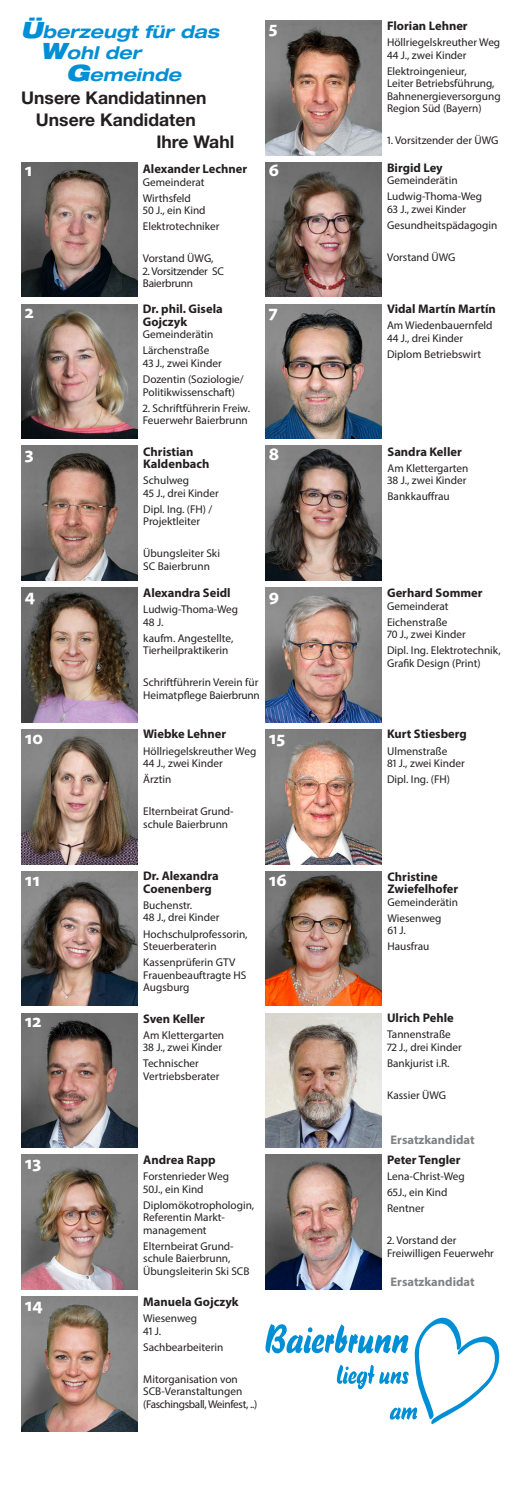
<style>
.page{position:relative;width:525px;height:1489px;background:#fff}
.page>*{position:absolute;margin:0;border:0;box-sizing:border-box;transform-origin:0 0}
.t1{font:700 18.75px "Myriad Pro";color:#fff}
.t2{font:700 17.5px "Helvetica Neue";color:#231f20}
.t3{font:italic 700 expanded 17.5px "Helvetica Neue";color:#008fd5}
.t4{font:700 12.5px/12.5px "Myriad Pro";color:#231f20}
.t5{font:700 12.5px "Myriad Pro";color:#808285}
.t6{font:11.25px/12.5px "Myriad Pro";color:#231f20}
.t7{font:11.25px/12.5px "Myriad Pro";letter-spacing:-.02em;color:#231f20}
.s1{font-weight:900;font-size:22.5px}
</style>
<div class="page">
<img style="left:265px;top:729px;width:116px;height:135px">
<img style="left:265px;top:587px;width:116px;height:135px">
<img style="left:265px;top:1013px;width:116px;height:134px">
<img style="left:21px;top:1296px;width:117px;height:135px">
<img style="left:21px;top:1154px;width:117px;height:135px">
<img style="left:21px;top:1013px;width:117px;height:134px">
<img style="left:21px;top:871px;width:117px;height:134px">
<img style="left:21px;top:729px;width:117px;height:135px">
<img style="left:265px;top:446px;width:116px;height:134px">
<img style="left:265px;top:304px;width:116px;height:134px">
<img style="left:265px;top:162px;width:116px;height:135px">
<img style="left:21px;top:587px;width:117px;height:135px">
<img style="left:21px;top:446px;width:117px;height:134px">
<img style="left:21px;top:304px;width:117px;height:134px">
<img style="left:21px;top:162px;width:117px;height:135px">
<svg style="left:265px;top:1317px;width:234px;height:107px"></svg>
<img style="left:265px;top:1154px;width:116px;height:135px">
<img style="left:265px;top:871px;width:116px;height:134px">
<img style="left:265px;top:21px;width:116px;height:134px">
<h2 class="t3" style="left:21px;top:21px;width:199px"><span class="s1">Ü</span>berzeugt für das</h2>
<h2 class="t3" style="left:40px;top:42px;width:102px"><span class="s1">W</span>ohl der</h2>
<h2 class="t3" style="left:66px;top:63px;width:116px"><span class="s1">G</span>emeinde</h2>
<h2 class="t2" style="left:21px;top:87px;width:187px">Unsere Kandidatinnen</h2>
<h2 class="t2" style="left:36px;top:109px;width:161px">Unsere Kandidaten</h2>
<h2 class="t2" style="left:156px;top:131px;width:79px">Ihre Wahl</h2>
<h1 class="t1" style="left:25px;top:158px;width:9px">1</h1>
<p class="t4" style="left:143px;top:162px;width:106px">Alexander Lechner</p>
<p class="t6" style="left:143px;top:174px;width:63px;line-height:16px">Gemeinderat<br>Wirthsfeld</p>
<p class="t6" style="left:143px;top:202px;width:78px;line-height:16px">50 J., ein Kind<br>Elektrotechniker</p>
<p class="t6" style="left:143px;top:252px;width:72px">Vorstand ÜWG,</p>
<p class="t7" style="left:143px;top:264px;width:82px">2. Vorsitzender SC<br>Baierbrunn</p>
<h1 class="t1" style="left:25px;top:299px;width:10px">2</h1>
<p class="t4" style="left:143px;top:302px;width:81px">Dr. phil. Gisela<br>Gojczyk</p>
<p class="t6" style="left:143px;top:326px;width:72px;line-height:16px">Gemeinderätin<br>Lärchenstraße</p>
<p class="t6" style="left:143px;top:355px;width:102px;line-height:16px">43 J., zwei Kinder<br>Dozentin (Soziologie/</p>
<p class="t6" style="left:143px;top:385px;width:94px">Politikwissenschaft)</p>
<p class="t6" style="left:143px;top:401px;width:109px">2. Schriftführerin Freiw.<br>Feuerwehr Baierbrunn</p>
<h1 class="t1" style="left:25px;top:441px;width:10px">3</h1>
<p class="t4" style="left:143px;top:444px;width:68px">Christian<br>Kaldenbach</p>
<p class="t6" style="left:143px;top:474px;width:77px">Schulweg<br>45 J., drei Kinder</p>
<p class="t6" style="left:143px;top:502px;width:71px">Dipl. Ing. (FH) /<br>Projektleiter</p>
<p class="t6" style="left:143px;top:547px;width:78px">Übungsleiter Ski<br>SC Baierbrunn</p>
<h1 class="t1" style="left:25px;top:583px;width:12px">4</h1>
<p class="t4" style="left:143px;top:586px;width:89px">Alexandra Seidl</p>
<p class="t6" style="left:143px;top:603px;width:96px">Ludwig-Thoma-Weg<br>48 J.</p>
<p class="t6" style="left:143px;top:631px;width:92px">kaufm. Angestellte,<br>Tierheilpraktikerin</p>
<p class="t6" style="left:143px;top:676px;width:118px">Schriftführerin Verein für<br>Heimatpflege Baierbrunn</p>
<h1 class="t1" style="left:268px;top:16px;width:10px">5</h1>
<h1 class="t1" style="left:268px;top:157px;width:12px">6</h1>
<h1 class="t1" style="left:268px;top:299px;width:10px">7</h1>
<h1 class="t1" style="left:268px;top:441px;width:12px">8</h1>
<h1 class="t1" style="left:268px;top:583px;width:12px">9</h1>
<h1 class="t1" style="left:25px;top:725px;width:20px">10</h1>
<p class="t4" style="left:143px;top:727px;width:84px">Wiebke Lehner</p>
<p class="t6" style="left:143px;top:744px;width:115px">Höllriegelskreuther Weg<br>44 J., zwei Kinder</p>
<p class="t6" style="left:143px;top:772px;width:30px">Ärztin</p>
<p class="t6" style="left:143px;top:805px;width:92px">Elternbeirat Grund&shy;schule Baierbrunn</p>
<h1 class="t1" style="left:268px;top:725px;width:18px">15</h1>
<h1 class="t1" style="left:25px;top:867px;width:17px">11</h1>
<h1 class="t1" style="left:25px;top:1008px;width:18px">12</h1>
<p class="t4" style="left:143px;top:869px;width:77px">Dr. Alexandra<br>Coenenberg</p>
<p class="t6" style="left:143px;top:898px;width:78px">Buchenstr.<br>48 J., drei Kinder</p>
<p class="t6" style="left:143px;top:927px;width:106px">Hochschulprofessorin,<br>Steuerberaterin</p>
<p class="t6" style="left:143px;top:955px;width:104px">Kassenprüferin GTV<br>Frauenbeauftragte HS<br>Augsburg</p>
<p class="t4" style="left:143px;top:1011px;width:63px">Sven Keller</p>
<p class="t6" style="left:143px;top:1028px;width:82px">Am Klettergarten<br>38 J., zwei Kinder</p>
<p class="t6" style="left:143px;top:1057px;width:78px">Technischer<br>Vertriebsberater</p>
<h1 class="t1" style="left:268px;top:867px;width:20px">16</h1>
<h1 class="t1" style="left:25px;top:1150px;width:18px">13</h1>
<h1 class="t1" style="left:25px;top:1291px;width:19px">14</h1>
<p class="t4" style="left:143px;top:1153px;width:74px">Andrea Rapp</p>
<p class="t6" style="left:143px;top:1169px;width:87px">Forstenrieder Weg<br>50J., ein Kind</p>
<p class="t6" style="left:143px;top:1198px;width:112px">Diplomökotrophologin,<br>Referentin Markt&shy;management</p>
<p class="t6" style="left:143px;top:1239px;width:108px">Elternbeirat Grund&shy;schule Baierbrunn,<br>Übungsleiterin Ski SCB</p>
<p class="t4" style="left:143px;top:1294px;width:97px">Manuela Gojczyk</p>
<p class="t6" style="left:143px;top:1311px;width:55px">Wiesenweg<br>41 J.</p>
<p class="t6" style="left:143px;top:1340px;width:82px">Sachbearbeiterin</p>
<p class="t6" style="left:143px;top:1372px;width:115px">Mitorganisation von<br>SCB-Veranstaltungen (Faschingsball, Weinfest, ..)</p>
<p class="t4" style="left:387px;top:19px;width:82px">Florian Lehner</p>
<p class="t6" style="left:387px;top:36px;width:115px">Höllriegelskreuther Weg<br>44 J., zwei Kinder</p>
<p class="t6" style="left:387px;top:64px;width:115px">Elektroingenieur,<br>Leiter Betriebsführung,<br>Bahnenergieversorgung<br>Region Süd (Bayern)</p>
<p class="t6" style="left:387px;top:134px;width:113px">1. Vorsitzender der ÜWG</p>
<p class="t4" style="left:387px;top:161px;width:57px">Birgid Ley</p>
<p class="t6" style="left:387px;top:172px;width:96px;line-height:16px">Gemeinderätin<br>Ludwig-Thoma-Weg</p>
<p class="t6" style="left:387px;top:201px;width:112px;line-height:16px">63 J., zwei Kinder<br>Gesundheitspädagogin</p>
<p class="t6" style="left:387px;top:251px;width:70px">Vorstand ÜWG</p>
<p class="t4" style="left:387px;top:302px;width:110px">Vidal Martín Martín</p>
<p class="t6" style="left:387px;top:319px;width:107px">Am Wiedenbauernfeld<br>44 J., drei Kinder</p>
<p class="t6" style="left:387px;top:348px;width:96px">Diplom Betriebswirt</p>
<p class="t4" style="left:387px;top:444px;width:76px">Sandra Keller</p>
<p class="t6" style="left:387px;top:461px;width:82px">Am Klettergarten<br>38 J., zwei Kinder</p>
<p class="t6" style="left:387px;top:490px;width:64px">Bankkauffrau</p>
<p class="t4" style="left:387px;top:586px;width:97px">Gerhard Sommer</p>
<p class="t6" style="left:387px;top:597px;width:63px;line-height:16px">Gemeinderat<br>Eichenstraße</p>
<p class="t6" style="left:387px;top:626px;width:115px;line-height:16px">70 J., zwei Kinder<br>Dipl. Ing. Elektrotechnik,</p>
<p class="t6" style="left:387px;top:656px;width:95px">Grafik Design (Print)</p>
<p class="t4" style="left:387px;top:727px;width:81px">Kurt Stiesberg</p>
<p class="t6" style="left:387px;top:744px;width:79px">Ulmenstraße<br>81 J., zwei Kinder</p>
<p class="t6" style="left:387px;top:772px;width:64px">Dipl. Ing. (FH)</p>
<p class="t4" style="left:387px;top:869px;width:72px">Christine<br>Zwiefelhofer</p>
<p class="t6" style="left:387px;top:893px;width:72px;line-height:16px">Gemeinderätin<br>Wiesenweg</p>
<p class="t6" style="left:387px;top:922px;width:43px;line-height:16px">61 J.<br>Hausfrau</p>
<p class="t4" style="left:387px;top:1011px;width:68px">Ulrich Pehle</p>
<p class="t6" style="left:387px;top:1028px;width:76px">Tannenstraße<br>72 J., drei Kinder</p>
<p class="t6" style="left:387px;top:1056px;width:64px">Bankjurist i.R.</p>
<p class="t6" style="left:387px;top:1088px;width:61px">Kassier ÜWG</p>
<p class="t5" style="left:390px;top:1131px;width:85px">Ersatzkandidat</p>
<p class="t4" style="left:387px;top:1153px;width:75px">Peter Tengler</p>
<p class="t6" style="left:387px;top:1168px;width:79px;line-height:16px">Lena-Christ-Weg<br>65J., ein Kind<br>Rentner</p>
<p class="t6" style="left:387px;top:1234px;width:108px">2. Vorstand der<br>Freiwilligen Feuerwehr</p>
<p class="t5" style="left:390px;top:1273px;width:85px">Ersatzkandidat</p>
</div>
